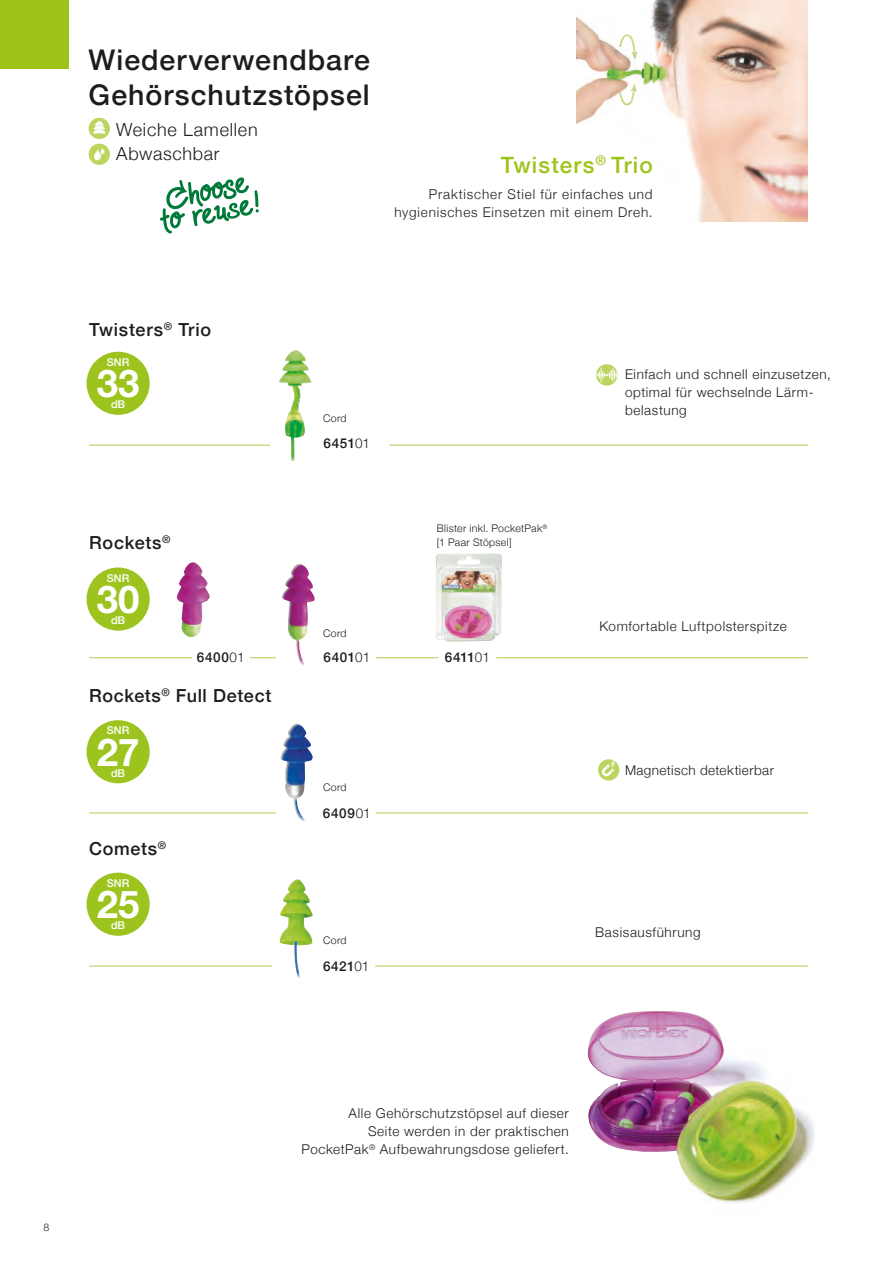
<style>
.page{position:relative;width:893px;height:1263px;background:#fff}
.page>*{position:absolute;margin:0;border:0;box-sizing:border-box;transform-origin:0 0}
.t1{font:700 38.4px "Helvetica Neue";color:#fff}
.t2{font:500 28.5px/34.5px "Helvetica Neue";letter-spacing:.035em;color:#1d1d1b}
.t3{font:500 22.5px "Helvetica Neue";letter-spacing:.05em;color:#9ec41a}
.t4{font:500 18px "Helvetica Neue";letter-spacing:.035em;color:#1d1d1b}
.t5{font:300 18px/24px "Helvetica Neue";letter-spacing:.04em;color:#1d1d1b}
.t6{font:300 13.5px/18px "Helvetica Neue";letter-spacing:.045em;color:#1d1d1b;text-align:right}
.t7{font:500 13.5px "Helvetica Neue";letter-spacing:.045em;color:#1d1d1b}
.t8{font:500 10.8px "Helvetica Neue";color:#fff}
.t9{font:300 10.5px/13.5px "Helvetica Neue";letter-spacing:.03em;color:#1d1d1b}
.s1{font-weight:300}
</style>
<div class="page">
<img style="left:576px;top:0;width:232px;height:221px">
<hr style="left:389px;top:445px;width:419px;height:1px;background:#b5cf52">
<hr style="left:89px;top:657px;width:719px;height:1px;background:#b5cf52">
<div style="left:276px;top:554px;width:45px;height:111px;background:#fff"></div>
<img style="left:282px;top:564px;width:33px;height:101px">
<hr style="left:89px;top:812px;width:719px;height:1px;background:#b5cf52">
<hr style="left:89px;top:965px;width:719px;height:1px;background:#b5cf52">
<div style="left:318px;top:649px;width:58px;height:17px;background:#fff;border-radius:4px"></div>
<div style="left:192px;top:649px;width:58px;height:17px;background:#fff;border-radius:4px"></div>
<div style="left:276px;top:708px;width:47px;height:113px;background:#fff"></div>
<img style="left:280px;top:724px;width:33px;height:97px">
<img style="left:280px;top:879px;width:33px;height:99px">
<img style="left:177px;top:562px;width:33px;height:75px">
<div style="left:318px;top:804px;width:58px;height:18px;background:#fff;border-radius:4px"></div>
<div style="left:317px;top:957px;width:58px;height:18px;background:#fff;border-radius:4px"></div>
<div style="left:0;top:0;width:68px;height:68px;background:#9ec41a"></div>
<div style="left:88px;top:568px;width:61px;height:62px;background:#9dc41e;border-radius:50%"></div>
<div style="left:87px;top:567px;width:63px;height:64px;border:2px solid #9dc41e;border-radius:50%"></div>
<div style="left:88px;top:721px;width:61px;height:61px;background:#9dc41e;border-radius:50%"></div>
<div style="left:87px;top:720px;width:63px;height:63px;border:2px solid #9dc41e;border-radius:50%"></div>
<div style="left:88px;top:874px;width:61px;height:61px;background:#9dc41e;border-radius:50%"></div>
<div style="left:87px;top:873px;width:63px;height:63px;border:2px solid #9dc41e;border-radius:50%"></div>
<div style="left:88px;top:353px;width:61px;height:61px;background:#9dc41e;border-radius:50%"></div>
<div style="left:87px;top:352px;width:63px;height:63px;border:2px solid #9dc41e;border-radius:50%"></div>
<img style="left:279px;top:350px;width:33px;height:111px">
<hr style="left:89px;top:445px;width:181px;height:1px;background:#b5cf52">
<div style="left:618px;top:33px;width:21px;height:71px;background:#fff;opacity:.3"></div>
<div style="left:618px;top:35px;width:21px;height:73px;background:#007d32;opacity:.6"></div>
<img style="left:588px;top:1011px;width:227px;height:192px">
<div style="left:89px;top:118px;width:21px;height:21px;background:#bbd55f;border-radius:50%"></div>
<svg style="left:93px;top:121px;width:13px;height:13px"></svg>
<div style="left:89px;top:144px;width:21px;height:21px;background:#bbd55f;border-radius:50%"></div>
<svg style="left:94px;top:148px;width:11px;height:13px"></svg>
<svg style="left:596px;top:364px;width:21px;height:22px"></svg>
<svg style="left:596px;top:368px;width:22px;height:14px"></svg>
<svg style="left:598px;top:759px;width:21px;height:21px"></svg>
<svg style="left:602px;top:759px;width:13px;height:17px"></svg>
<div style="left:438px;top:649px;width:58px;height:17px;background:#fff;border-radius:4px"></div>
<img style="left:436px;top:553px;width:66px;height:88px">
<svg style="left:160px;top:177px;width:99px;height:57px"></svg>
<h2 class="t2" style="left:89px;top:41px;width:283px">Wiederverwendbare<br>Gehörschutzstöpsel</h2>
<h3 class="t5" style="left:116px;top:117px;width:143px">Weiche Lamellen<br>Abwaschbar</h3>
<h3 class="t3" style="left:501px;top:147px;width:153px">Twisters<sup>®</sup> Trio</h3>
<p class="t6" style="left:394px;top:184px;width:260px">Praktischer Stiel für einfaches und hygienisches Einsetzen mit einem Dreh.</p>
<h3 class="t4" style="left:89px;top:316px;width:123px">Twisters<sup>®</sup> Trio</h3>
<p class="t8" style="left:107px;top:353px;width:24px">SNR</p>
<h1 class="t1" style="left:97px;top:353px;width:44px">33</h1>
<p class="t8" style="left:111px;top:396px;width:16px">dB</p>
<p class="t9" style="left:323px;top:411px;width:25px">Cord</p>
<p class="t7" style="left:324px;top:433px;width:48px">6451<span class="s1">01</span></p>
<h3 class="t4" style="left:89px;top:528px;width:83px">Rockets<sup>®</sup></h3>
<p class="t8" style="left:107px;top:569px;width:24px">SNR</p>
<h1 class="t1" style="left:97px;top:569px;width:44px">30</h1>
<p class="t8" style="left:111px;top:612px;width:16px">dB</p>
<p class="t9" style="left:323px;top:625px;width:25px">Cord</p>
<p class="t7" style="left:197px;top:647px;width:49px">6400<span class="s1">01</span></p>
<p class="t7" style="left:324px;top:646px;width:48px">6401<span class="s1">01</span></p>
<h3 class="t4" style="left:89px;top:681px;width:184px">Rockets<sup>®</sup> Full Detect</h3>
<p class="t8" style="left:107px;top:722px;width:24px">SNR</p>
<h1 class="t1" style="left:97px;top:722px;width:44px">27</h1>
<p class="t8" style="left:111px;top:764px;width:16px">dB</p>
<h3 class="t4" style="left:89px;top:834px;width:78px">Comets<sup>®</sup></h3>
<p class="t8" style="left:107px;top:874px;width:24px">SNR</p>
<h1 class="t1" style="left:97px;top:874px;width:44px">25</h1>
<p class="t8" style="left:111px;top:917px;width:16px">dB</p>
<p class="t9" style="left:323px;top:779px;width:25px">Cord</p>
<p class="t7" style="left:323px;top:802px;width:49px">6409<span class="s1">01</span></p>
<p class="t9" style="left:323px;top:933px;width:25px">Cord</p>
<p class="t7" style="left:323px;top:955px;width:48px">6421<span class="s1">01</span></p>
<p class="t9" style="left:437px;top:521px;width:112px">Blister inkl. PocketPak<sup>® </sup>[1 Paar Stöpsel]</p>
<p class="t7" style="left:445px;top:647px;width:46px">6411<span class="s1">01</span></p>
<p class="t6" style="left:625px;top:364px;width:207px;text-align:left">Einfach und schnell einzusetzen, optimal für wechselnde Lärm&shy;belastung</p>
<p class="t6" style="left:600px;top:616px;width:189px">Komfortable Luftpolsterspitze</p>
<p class="t6" style="left:625px;top:760px;width:150px">Magnetisch detektierbar</p>
<p class="t6" style="left:595px;top:922px;width:107px">Basisausführung</p>
<p class="t9" style="left:44px;top:1219px;width:7px">8</p>
<p class="t6" style="left:301px;top:1103px;width:269px">Alle Gehörschutzstöpsel auf dieser<br>Seite werden in der praktischen<br>PocketPak<sup>®</sup> Aufbewahrungsdose geliefert.</p>
</div>
